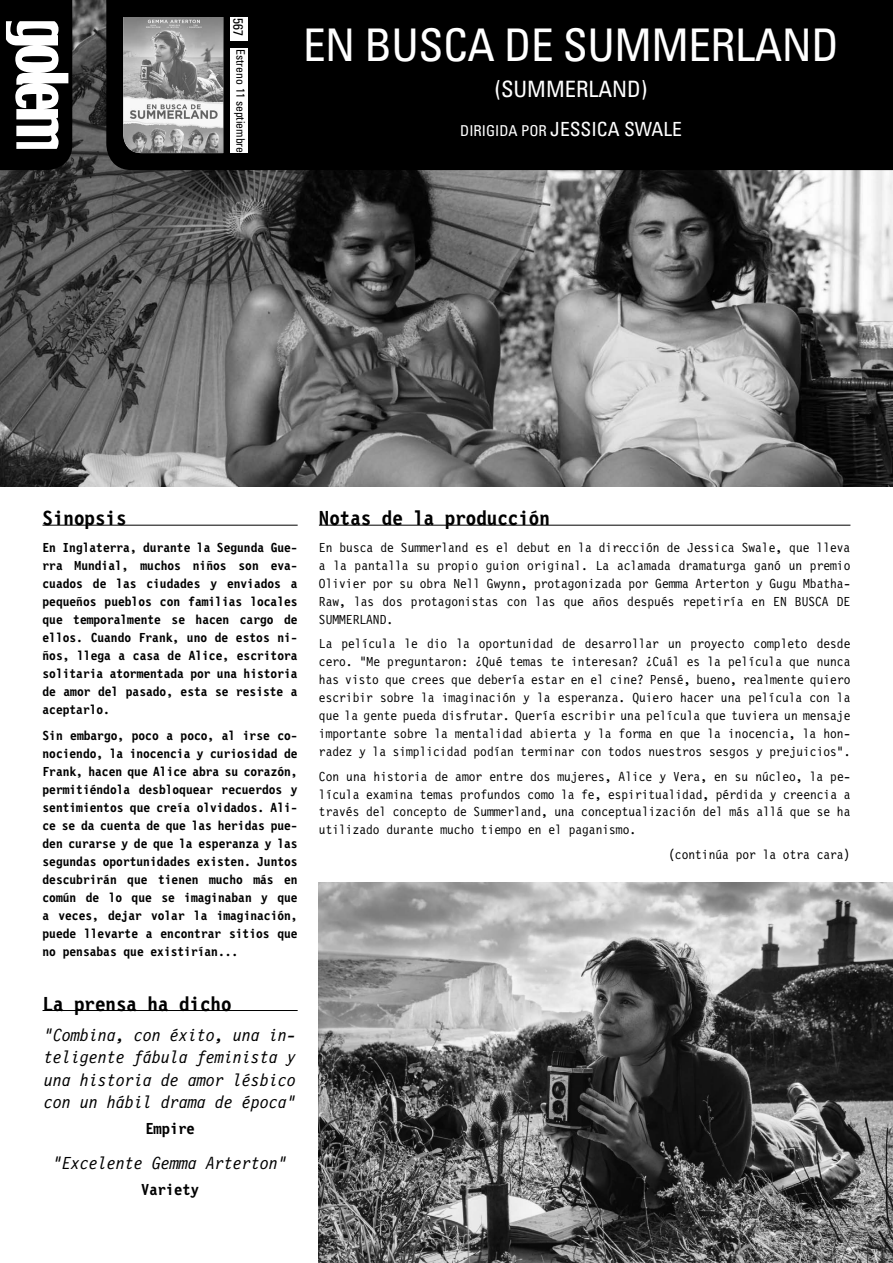
<style>
.page{position:relative;width:893px;height:1263px;background:#fff}
.page>*{position:absolute;margin:0;border:0;box-sizing:border-box;transform-origin:0 0}
.t1{font:condensed 45px "Univers";letter-spacing:-.01em;color:#fff}
.t2{font:condensed 22.5px "Univers";color:#fff}
.t3{font:700 21px "Letter Gothic 12 Pitch BT";color:#000}
.t4{font:condensed 19.5px "Univers";color:#fff}
.t5{font:italic 18px/22.5px "Letter Gothic 12 Pitch BT";color:#000;text-align:justify}
.t6{font:700 16.5px "Letter Gothic 12 Pitch BT";color:#000}
.t7{font:13.5px/18px "Letter Gothic 12 Pitch BT";color:#000;text-align:justify}
.t8{font:700 13.5px/18px "Letter Gothic 12 Pitch BT";color:#000;text-align:justify}
.t9{font:condensed 11.7px "Univers";color:#000}
.s1{font-size:13.5px}
.s2{font-size:15px}
</style>
<div class="page">
<img style="left:0;top:0;width:893px;height:487px">
<div style="left:106px;top:0;width:787px;height:170px;background:#000"></div>
<img style="left:123px;top:17px;width:100px;height:136px">
<div style="left:231px;top:17px;width:17px;height:23px;background:#fff"></div>
<div style="left:231px;top:48px;width:17px;height:105px;background:#fff"></div>
<hr style="left:43px;top:525px;width:255px;height:1px;background:#000">
<hr style="left:319px;top:525px;width:531px;height:1px;background:#000">
<svg style="left:0;top:0;width:72px;height:170px"></svg>
<hr style="left:43px;top:1010px;width:255px;height:1px;background:#000">
<img style="left:319px;top:882px;width:574px;height:381px">
<p class="t9" style="left:248px;top:18px;width:136px;rotate:90deg"><span class="s1">567</span> Estreno 11 septiembre</p>
<h1 class="t1" style="left:303px;top:17px;width:537px">EN BUSCA DE SUMMERLAND</h1>
<h2 class="t2" style="left:495px;top:74px;width:154px">(SUMMERLAND)</h2>
<h3 class="t4" style="left:460px;top:117px;width:223px"><span class="s2">DIRIGIDA POR</span> JESSICA SWALE</h3>
<h3 class="t3" style="left:43px;top:506px;width:85px">Sinopsis</h3>
<h3 class="t3" style="left:319px;top:506px;width:232px">Notas de la producción</h3>
<p class="t8" style="left:43px;top:539px;width:257px">En Inglaterra, durante la Segunda Gue&shy;rra Mundial, muchos niños son eva&shy;cuados de las ciudades y enviados a pequeños pueblos con familias locales que temporalmente se hacen cargo de ellos. Cuando Frank, uno de estos ni&shy;ños, llega a casa de Alice, escritora solitaria atormentada por una historia de amor del pasado, esta se resiste a aceptarlo.</p>
<p class="t8" style="left:43px;top:727px;width:257px">Sin embargo, poco a poco, al irse co&shy;nociendo, la inocencia y curiosidad de Frank, hacen que Alice abra su corazón, permitiéndola desbloquear recuerdos y sentimientos que creía olvidados. Ali&shy;ce se da cuenta de que las heridas pue&shy;den curarse y de que la esperanza y las segundas oportunidades existen. Juntos descubrirán que tienen mucho más en común de lo que se imaginaban y que a veces, dejar volar la imaginación, puede llevarte a encontrar sitios que no pensabas que existirían...</p>
<h3 class="t3" style="left:43px;top:992px;width:190px">La prensa ha dicho</h3>
<h3 class="t5" style="left:44px;top:1024px;width:254px">“Combina, con éxito, una in&shy;teligente fábula feminista y una historia de amor lésbico con un hábil drama de época”</h3>
<p class="t6" style="left:145px;top:1119px;width:51px">Empire</p>
<h3 class="t5" style="left:53px;top:1152px;width:236px">“Excelente Gemma Arterton”</h3>
<p class="t6" style="left:141px;top:1180px;width:59px">Variety</p>
<p class="t7" style="left:319px;top:539px;width:533px">En busca de Summerland es el debut en la dirección de Jessica Swale, que lleva a la pantalla su propio guion original. La aclamada dramaturga ganó un premio Olivier por su obra Nell Gwynn, protagonizada por Gemma Arterton y Gugu Mbatha-Raw, las dos protagonistas con las que años después repetiría en EN BUSCA DE SUMMERLAND.</p>
<p class="t7" style="left:319px;top:635px;width:533px">La película le dio la oportunidad de desarrollar un proyecto completo desde cero. “Me preguntaron: ¿Qué temas te interesan? ¿Cuál es la película que nunca has visto que crees que debería estar en el cine? Pensé, bueno, realmente quiero escribir sobre la imaginación y la esperanza. Quiero hacer una película con la que la gente pueda disfrutar. Quería escribir una película que tuviera un mensaje importante sobre la mentalidad abierta y la forma en que la inocencia, la hon&shy;radez y la simplicidad podían terminar con todos nuestros sesgos y prejuicios”.</p>
<p class="t7" style="left:319px;top:767px;width:533px">Con una historia de amor entre dos mujeres, Alice y Vera, en su núcleo, la pe&shy;lícula examina temas profundos como la fe, espiritualidad, pérdida y creencia a través del concepto de Summerland, una conceptualización del más allá que se ha utilizado durante mucho tiempo en el paganismo.</p>
<p class="t7" style="left:668px;top:846px;width:184px">(continúa por la otra cara)</p>
</div>
